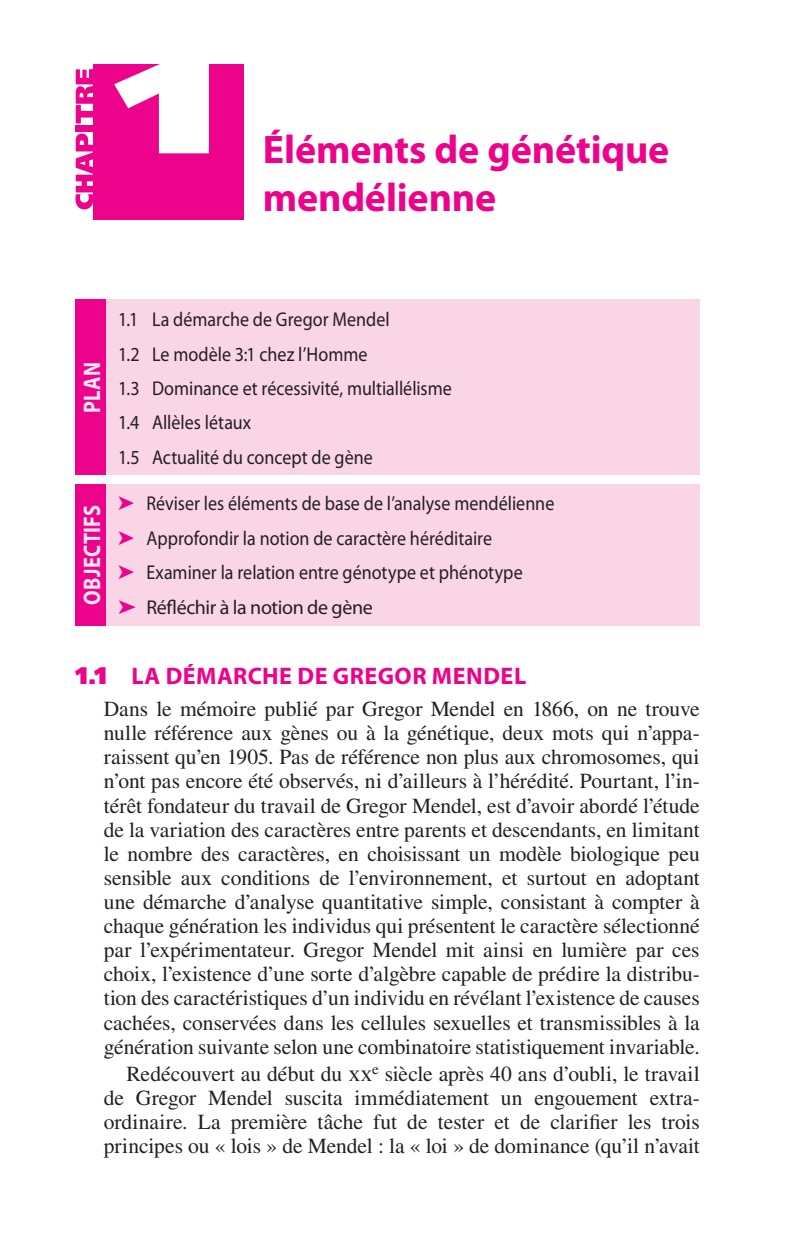
<style>
.page{position:relative;width:798px;height:1251px;background:#fff}
.page>*{position:absolute;margin:0;border:0;box-sizing:border-box;transform-origin:0 0}
.ChapNumDeb{font:900 132px "Frutiger LT Std";color:#fff;scale:1.5 1}
.ChapTitre{font:700 40px/48.6px "Myriad Pro";letter-spacing:-.005em;color:#ed028c}
.Heading_1{font:700 24px "Myriad Pro";letter-spacing:.02em;color:#ed028c}
.PlanTitre{font:700 24px "Myriad Pro";letter-spacing:.02em;color:#fce9f1;scale:.85 1}
.TexteCourant_Sans{font:21.6px/24px "Times LT Std";letter-spacing:-.005em;color:#231f20;text-align:justify}
.TexteCourant{font:21.6px/24px "Times LT Std";letter-spacing:-.005em;color:#231f20;text-align:justify}
.PlanTxt{font:20px "Myriad Pro";color:#231f20;scale:.9 1}
.PlanTxt-2{font:20px "Myriad Pro";letter-spacing:-.02em;color:#231f20}
.s1{color:#ed028c}
.s2{font-family:"Frutiger LT Std";font-weight:900}
</style>
<div class="page">
<div style="left:93px;top:64px;width:151px;height:156px;background:#ed028c"></div>
<svg style="left:75px;top:134px;width:18px;height:75px"></svg>
<div style="left:76px;top:125px;width:17px;height:7px;background:#ed028c"></div>
<svg style="left:76px;top:69px;width:17px;height:54px"></svg>
<div style="left:75px;top:300px;width:32px;height:175px;background:#ed028c"></div>
<div style="left:107px;top:300px;width:592px;height:175px;background:#fad5e5"></div>
<div style="left:75px;top:484px;width:32px;height:142px;background:#ed028c"></div>
<div style="left:107px;top:484px;width:592px;height:142px;background:#fad5e5"></div>
<p class="ChapNumDeb" style="left:117px;top:26px;width:70px">1</p>
<p class="ChapTitre" style="left:262px;top:124px;width:408px">Éléments de génétique mendélienne</p>
<p class="PlanTitre" style="left:76px;top:413px;width:61px;rotate:-90deg">PLAN</p>
<p class="PlanTitre" style="left:76px;top:605px;width:119px;rotate:-90deg">OBJECTIFS</p>
<p class="PlanTxt" style="left:118px;top:307px;width:303px">1.1 La démarche de Gregor Mendel</p>
<p class="PlanTxt" style="left:118px;top:341px;width:278px">1.2 Le modèle 3:1 chez l’Homme</p>
<p class="PlanTxt" style="left:118px;top:376px;width:372px">1.3 Dominance et récessivité, multiallélisme</p>
<p class="PlanTxt" style="left:118px;top:410px;width:149px">1.4 Allèles létaux</p>
<p class="PlanTxt" style="left:118px;top:444px;width:284px">1.5 Actualité du concept de gène</p>
<p class="PlanTxt" style="left:118px;top:491px;width:486px"><span class="s1">➤</span> Réviser les éléments de base de l’analyse mendélienne</p>
<p class="PlanTxt" style="left:118px;top:525px;width:417px"><span class="s1">➤</span> Approfondir la notion de caractère héréditaire</p>
<p class="PlanTxt" style="left:118px;top:560px;width:451px"><span class="s1">➤</span> Examiner la relation entre génotype et phénotype</p>
<p class="PlanTxt-2" style="left:118px;top:595px;width:256px"><span class="s1">➤</span> Réfléchir à la notion de gène</p>
<p class="Heading_1" style="left:75px;top:660px;width:452px"><span class="s2">1.1</span> LA DÉMARCHE DE GREGOR MENDEL</p>
<p class="TexteCourant_Sans" style="left:104px;top:697px;width:597px">Dans le mémoire publié par Gregor Mendel en 1866, on ne trouve nulle référence aux gènes ou à la génétique, deux mots qui n’appa&shy;raissent qu’en 1905. Pas de référence non plus aux chromosomes, qui n’ont pas encore été observés, ni d’ailleurs à l’hérédité. Pourtant, l’in&shy;térêt fondateur du travail de Gregor Mendel, est d’avoir abordé l’étude de la variation des caractères entre parents et descendants, en limitant le nombre des caractères, en choisissant un modèle biologique peu sensible aux conditions de l’environnement, et surtout en adoptant une démarche d’analyse quantitative simple, consistant à compter à chaque génération les individus qui présentent le caractère sélectionné par l’expérimentateur. Gregor Mendel mit ainsi en lumière par ces choix, l’existence d’une sorte d’algèbre capable de prédire la distribu&shy;tion des caractéristiques d’un individu en révélant l’existence de causes cachées, conservées dans les cellules sexuelles et transmissibles à la génération suivante selon une combinatoire statistiquement invariable.</p>
<p class="TexteCourant" style="left:104px;top:1061px;width:597px;text-indent:23px">Redécouvert au début du xx<sup>e</sup> siècle après 40 ans d’oubli, le travail de Gregor Mendel suscita immédiatement un engouement extra&shy;ordinaire. La première tâche fut de tester et de clarifier les trois principes ou « lois » de Mendel : la « loi » de dominance (qu’il n’avait</p>
</div>
